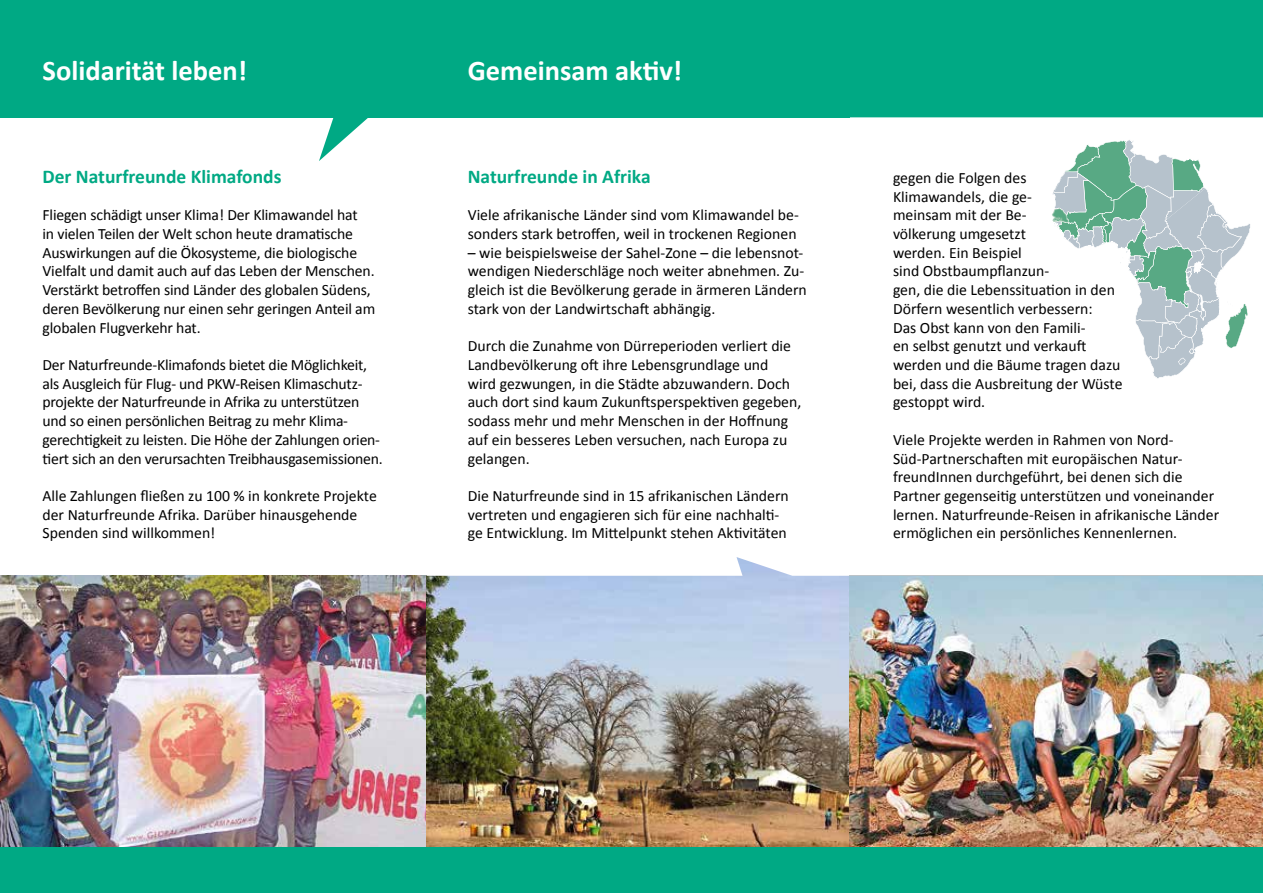
<style>
.page{position:relative;width:1263px;height:893px;background:#fff}
.page>*{position:absolute;margin:0;border:0;box-sizing:border-box;transform-origin:0 0}
.t1{font:700 28.5px "Calibri";color:#fff}
.t2{font:700 19.5px "Calibri";color:#00a984}
.t3{font:15.75px/18.8px "Calibri";color:#000}
</style>
<div class="page">
<img style="left:849px;top:576px;width:414px;height:271px">
<img style="left:0;top:576px;width:426px;height:271px">
<svg style="left:0;top:117px;width:425px;height:44px"></svg>
<div style="left:0;top:0;width:849px;height:117px;background:#00a984"></div>
<img style="left:426px;top:557px;width:423px;height:290px">
<div style="left:0;top:847px;width:1263px;height:46px;background:#00a984"></div>
<div style="left:849px;top:0;width:414px;height:117px;background:#00a984"></div>
<svg style="left:1053px;top:140px;width:197px;height:239px"></svg>
<img style="left:1052px;top:208px;width:17px;height:15px">
<h1 class="t1" style="left:43px;top:52px;width:206px">Solidarität leben!</h1>
<h1 class="t1" style="left:468px;top:52px;width:216px">Gemeinsam aktiv!</h1>
<p class="t2" style="left:43px;top:164px;width:240px">Der Naturfreunde Klimafonds</p>
<p class="t3" style="left:43px;top:206px;width:334px">Fliegen schädigt unser Klima! Der Klimawandel hat<br>in vielen Teilen der Welt schon heute dramatische Auswirkungen auf die Ökosysteme, die biologische Vielfalt und damit auch auf das Leben der Menschen.<br>Verstärkt betroffen sind Länder des globalen Südens, deren Bevölkerung nur einen sehr geringen Anteil am globalen Flugverkehr hat.</p>
<p class="t3" style="left:43px;top:355px;width:342px">Der Naturfreunde-Klimafonds bietet die Möglichkeit, als Ausgleich für Flug- und PKW-Reisen Klimaschutz&shy;projekte der Naturfreunde in Afrika zu unterstützen und so einen persönlichen Beitrag zu mehr Klima&shy;gerechtigkeit zu leisten. Die Höhe der Zahlungen orien&shy;tiert sich an den verursachten Treibhausgasemissionen.</p>
<p class="t3" style="left:43px;top:486px;width:336px">Alle Zahlungen fließen zu 100 % in konkrete Projekte der Naturfreunde Afrika. Darüber hinausgehende<br>Spenden sind willkommen!</p>
<p class="t2" style="left:468px;top:164px;width:184px">Naturfreunde in Afrika</p>
<p class="t3" style="left:468px;top:206px;width:333px">Viele afrikanische Länder sind vom Klimawandel be&shy;sonders stark betroffen, weil in trockenen Regionen</p>
<p class="t3" style="left:468px;top:243px;width:341px">– wie beispielsweise der Sahel-Zone – die lebensnot&shy;wendigen Niederschläge noch weiter abnehmen. Zu&shy;gleich ist die Bevölkerung gerade in ärmeren Ländern stark von der Landwirtschaft abhängig.</p>
<p class="t3" style="left:468px;top:337px;width:335px">Durch die Zunahme von Dürreperioden verliert die Landbevölkerung oft ihre Lebensgrundlage und<br>wird gezwungen, in die Städte abzuwandern. Doch auch dort sind kaum Zukunftsperspektiven gegeben, sodass mehr und mehr Menschen in der Hoffnung auf ein besseres Leben versuchen, nach Europa zu gelangen.</p>
<p class="t3" style="left:468px;top:486px;width:323px">Die Naturfreunde sind in 15 afrikanischen Ländern vertreten und engagieren sich für eine nachhalti&shy;ge Entwicklung. Im Mittelpunkt stehen Aktivitäten</p>
<p class="t3" style="left:893px;top:168px;width:231px">gegen die Folgen des<br>Klimawandels, die ge-<br>meinsam mit der Be-<br>völkerung umgesetzt<br>werden. Ein Beispiel<br>sind Obstbaumpflanzun-<br>gen, die die Lebenssituation in den<br>Dörfern wesentlich verbessern:<br>Das Obst kann von den Famili-<br>en selbst genutzt und verkauft werden und die Bäume tragen dazu bei, dass die Ausbreitung der Wüste gestoppt wird.</p>
<p class="t3" style="left:893px;top:430px;width:328px">Viele Projekte werden in Rahmen von Nord-Süd-Partnerschaften mit europäischen Natur&shy;freundInnen durchgeführt, bei denen sich die Partner gegenseitig unterstützen und voneinander lernen. Naturfreunde-Reisen in afrikanische Länder ermöglichen ein persönliches Kennenlernen.</p>
</div>
